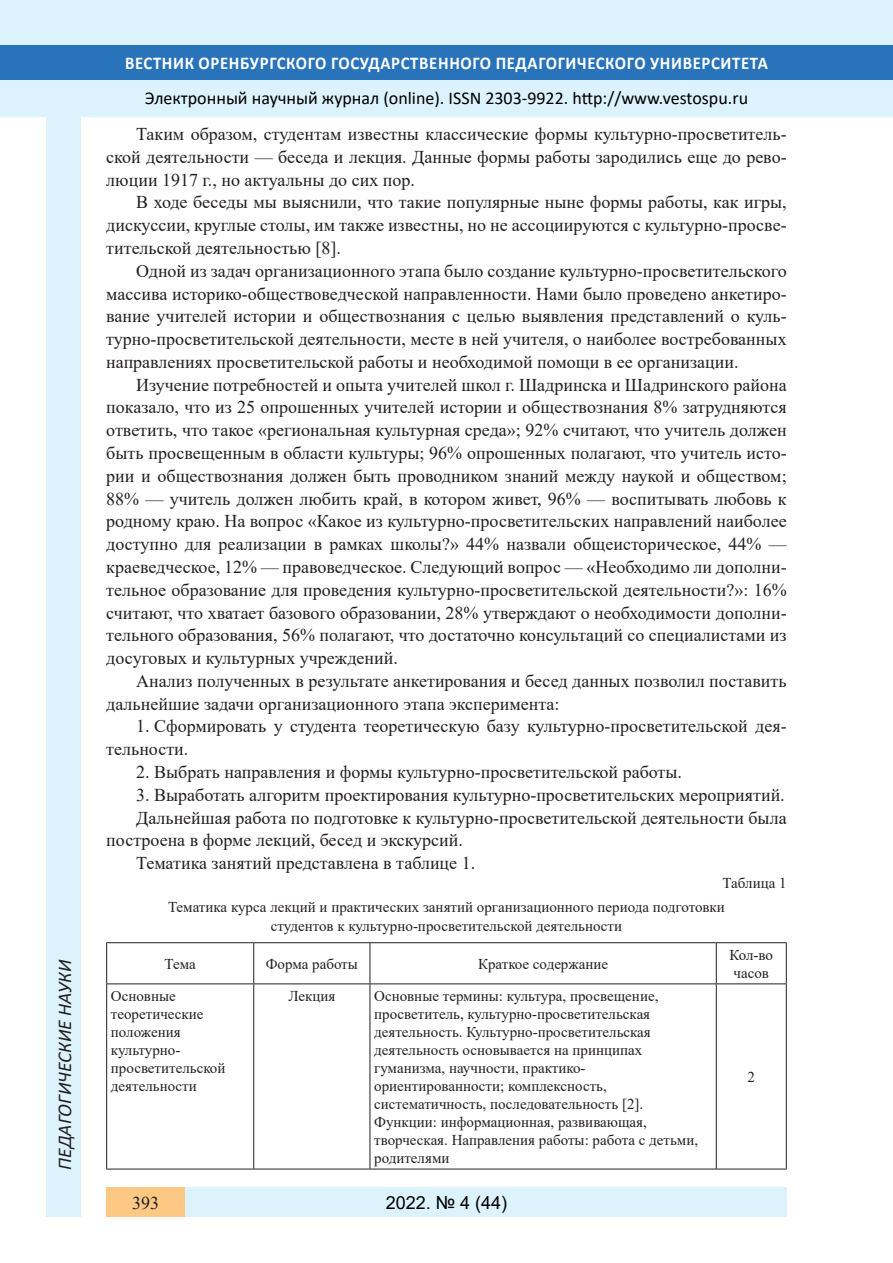
<style>
.page{position:relative;width:893px;height:1263px;background:#fff}
.page>*{position:absolute;margin:0;border:0;box-sizing:border-box;transform-origin:0 0}
.t1{font:italic 19.5px "Calibri";color:#231f20}
.Стиль2{font:18px/22.8px "Times New Roman";color:#231f20;text-align:justify}
.t2{font:18px "Calibri";color:#000}
.t3{font:700 18px "Calibri";letter-spacing:.04em;color:#fff;scale:.93 1}
.t4{font:18px "Arial";color:#000}
.t5{font:700 18px "Book Antiqua";color:#000}
.c4{font:15px/18px "Times New Roman";color:#231f20}
.таблица{font:15px "Times New Roman";color:#231f20}
.List_Paragraph{font:15px/18px "Times New Roman";color:#231f20}
</style>
<div class="page">
<div style="left:0;top:0;width:893px;height:116px;background:#dcf2fc"></div>
<div style="left:0;top:45px;width:893px;height:34px;background:#2873ba"></div>
<div style="left:47px;top:116px;width:34px;height:1101px;background:#dcf2fc"></div>
<div style="left:106px;top:1188px;width:681px;height:29px;background:#dcf2fc"></div>
<div style="left:106px;top:1188px;width:79px;height:29px;background:#fdc784"></div>
<hr style="left:106px;top:983px;width:148px;height:1px;background:#231f20">
<hr style="left:254px;top:983px;width:116px;height:1px;background:#231f20">
<hr style="left:370px;top:983px;width:346px;height:1px;background:#231f20">
<hr style="left:716px;top:983px;width:71px;height:1px;background:#231f20">
<hr style="left:106px;top:1169px;width:148px;height:1px;background:#231f20">
<hr style="left:254px;top:1169px;width:116px;height:1px;background:#231f20">
<hr style="left:370px;top:1169px;width:346px;height:1px;background:#231f20">
<hr style="left:716px;top:1169px;width:71px;height:1px;background:#231f20">
<hr style="left:253px;top:943px;width:1px;height:40px;background:#231f20">
<hr style="left:370px;top:943px;width:1px;height:40px;background:#231f20">
<hr style="left:716px;top:943px;width:1px;height:40px;background:#231f20">
<hr style="left:253px;top:984px;width:1px;height:185px;background:#231f20">
<hr style="left:370px;top:984px;width:1px;height:185px;background:#231f20">
<hr style="left:716px;top:984px;width:1px;height:185px;background:#231f20">
<hr style="left:106px;top:942px;width:148px;height:1px;background:#231f20">
<hr style="left:106px;top:943px;width:1px;height:40px;background:#231f20">
<hr style="left:254px;top:942px;width:116px;height:1px;background:#231f20">
<hr style="left:370px;top:942px;width:346px;height:1px;background:#231f20">
<hr style="left:716px;top:942px;width:71px;height:1px;background:#231f20">
<hr style="left:786px;top:943px;width:1px;height:40px;background:#231f20">
<hr style="left:106px;top:984px;width:1px;height:185px;background:#231f20">
<hr style="left:786px;top:984px;width:1px;height:185px;background:#231f20">
<p class="t1" style="left:51px;top:1179px;width:279px;rotate:-90deg">03.00.00 Б ОЛОГИЧЕСКИЕ НАУКИ</p>
<p class="t1" style="left:51px;top:1170px;width:211px;rotate:-90deg">ПЕДАГОГИЧЕСКИЕ НАУКИ</p>
<p class="t3" style="left:125px;top:50px;width:693px">ВЕСТНИК ОРЕНБУРГСКОГО ГОСУДАРСТВЕННОГО ПЕДАГОГИЧЕСКОГО УНИВЕРСИТЕТА</p>
<p class="t2" style="left:145px;top:85px;width:605px">Электронный научный журнал (online). ISSN 2303-9922. http://www.vestospu.ru</p>
<p class="t2" style="left:388px;top:85px;width:13px">O</p>
<p class="t2" style="left:583px;top:85px;width:13px">t</p>
<p class="Стиль2" style="left:106px;top:122px;width:682px;text-indent:30px">Таким образом, студентам известны классические формы культурно-просветитель&shy;ской деятельности — беседа и лекция. Данные формы работы зародились еще до рево&shy;люции 1917 г., но актуальны до сих пор.</p>
<p class="Стиль2" style="left:106px;top:190px;width:682px;text-indent:30px">В ходе беседы мы выяснили, что такие популярные ныне формы работы, как игры, дискуссии, круглые столы, им также известны, но не ассоциируются с культурно-просве&shy;тительской деятельностью [8].</p>
<p class="Стиль2" style="left:106px;top:259px;width:682px;text-indent:30px">Одной из задач организационного этапа было создание культурно-просветительского массива историко-обществоведческой направленности. Нами было проведено анкетиро&shy;вание учителей истории и обществознания с целью выявления представлений о куль&shy;турно-просветительской деятельности, месте в ней учителя, о наиболее востребованных направлениях просветительской работы и необходимой помощи в ее организации.</p>
<p class="Стиль2" style="left:106px;top:373px;width:682px;text-indent:30px">Изучение потребностей и опыта учителей школ г. Шадринска и Шадринского района показало, что из 25 опрошенных учителей истории и обществознания 8% затрудняются ответить, что такое «региональная культурная среда»; 92% считают, что учитель должен быть просвещенным в области культуры; 96% опрошенных полагают, что учитель исто&shy;рии и обществознания должен быть проводником знаний между наукой и обществом; 88% — учитель должен любить край, в котором живет, 96% — воспитывать любовь к родному краю. На вопрос «Какое из культурно-просветительских направлений наиболее доступно для реализации в рамках школы?» 44% назвали общеисторическое, 44% — краеведческое, 12% — правоведческое. Следующий вопрос — «Необходимо ли дополни&shy;тельное образование для проведения культурно-просветительской деятельности?»: 16% считают, что хватает базового образовании, 28% утверждают о необходимости дополни&shy;тельного образования, 56% полагают, что достаточно консультаций со специалистами из досуговых и культурных учреждений.</p>
<p class="Стиль2" style="left:106px;top:669px;width:682px;text-indent:30px">Анализ полученных в результате анкетирования и бесед данных позволил поставить дальнейшие задачи организационного этапа эксперимента:</p>
<p class="Стиль2" style="left:106px;top:714px;width:682px;text-indent:30px">1. Сформировать у студента теоретическую базу культурно-просветительской дея&shy;тельности.</p>
<p class="Стиль2" style="left:136px;top:760px;width:547px">2. Выбрать направления и формы культурно-просветительской работы.</p>
<p class="Стиль2" style="left:136px;top:783px;width:650px">3. Выработать алгоритм проектирования культурно-просветительских мероприятий.</p>
<p class="Стиль2" style="left:106px;top:805px;width:682px;text-indent:30px">Дальнейшая работа по подготовке к культурно-просветительской деятельности была построена в форме лекций, бесед и экскурсий.</p>
<p class="Стиль2" style="left:136px;top:851px;width:341px">Тематика занятий представлена в таблице 1.</p>
<p class="таблица" style="left:722px;top:873px;width:66px">Таблица 1</p>
<p class="таблица" style="left:168px;top:896px;width:558px">Тематика курса лекций и практических занятий организационного периода подготовки</p>
<p class="таблица" style="left:271px;top:915px;width:353px">студентов к культурно-просветительской деятельности</p>
<p class="List_Paragraph" style="left:165px;top:954px;width:33px">Тема</p>
<p class="List_Paragraph" style="left:266px;top:954px;width:94px">Форма работы</p>
<p class="List_Paragraph" style="left:478px;top:954px;width:132px">Краткое содержание</p>
<p class="List_Paragraph" style="left:729px;top:945px;width:45px">Кол-во часов</p>
<p class="List_Paragraph" style="left:111px;top:986px;width:116px">Основные теоретические положения культурно&shy;просветительской деятельности</p>
<p class="List_Paragraph" style="left:288px;top:986px;width:48px">Лекция</p>
<p class="c4" style="left:374px;top:986px;width:286px">Основные термины: культура, просвещение, просветитель, культурно-просветительская деятельность. Культурно-просветительская деятельность основывается на принципах гуманизма, научности, практико&shy;ориентированности; комплексность, систематичность, последовательность [2].</p>
<p class="c4" style="left:374px;top:1112px;width:325px">Функции: информационная, развивающая, творческая. Направления работы: работа с детьми, родителями</p>
<p class="List_Paragraph" style="left:747px;top:1067px;width:9px">2</p>
<p class="Стиль2" style="left:132px;top:1190px;width:28px">393</p>
<p class="t5" style="left:390px;top:1190px;width:37px">2018</p>
<p class="t5" style="left:460px;top:1190px;width:45px">2 26)</p>
<p class="t4" style="left:386px;top:1190px;width:123px">2022. № 4 (44)</p>
</div>
